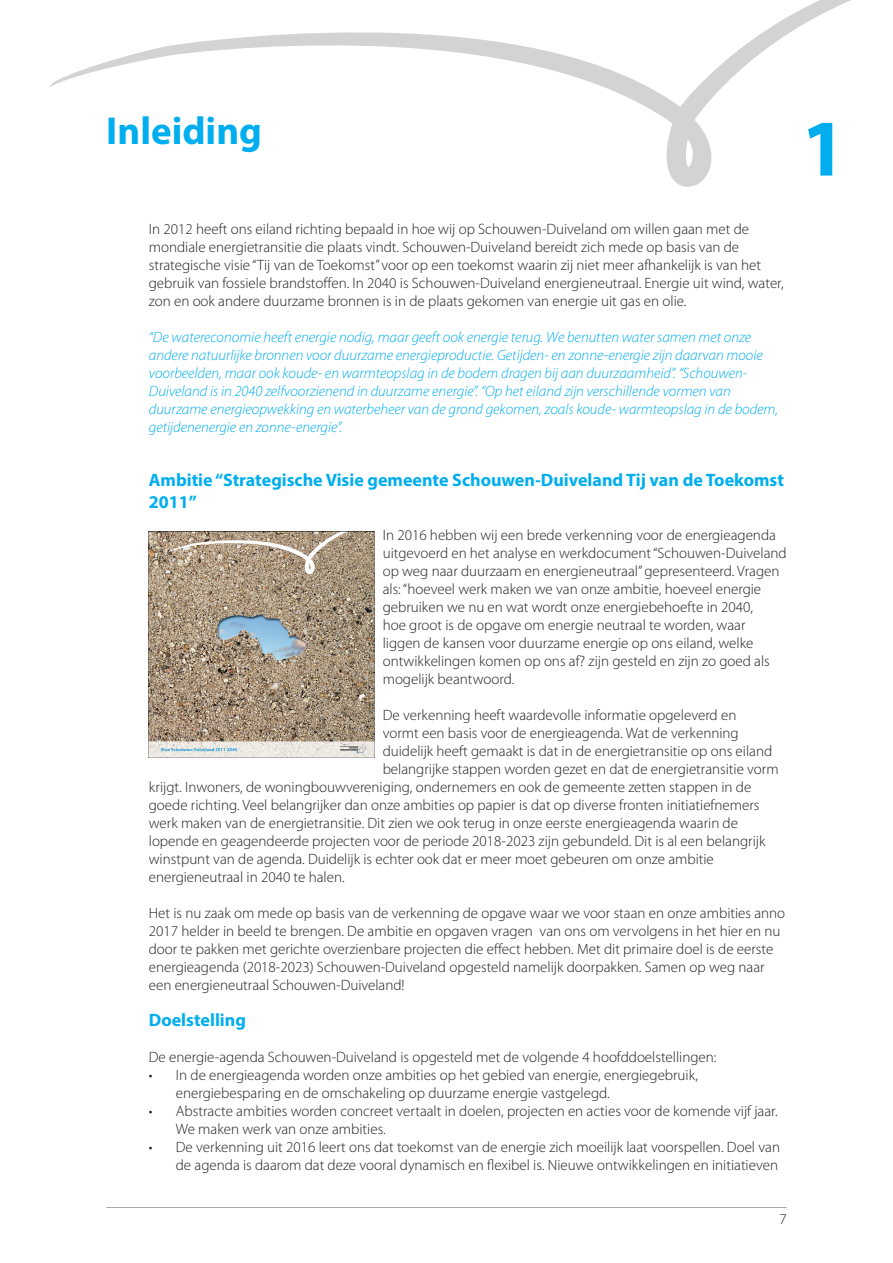
<style>
.page{position:relative;width:893px;height:1263px;background:#fff}
.page>*{position:absolute;margin:0;border:0;box-sizing:border-box;transform-origin:0 0}
.t1{font:700 81px "Myriad Pro";color:#00aeef}
.t2{font:700 39px "Myriad Pro";color:#00aeef}
.t3{font:700 18px/21.6px "Myriad Pro";color:#00aeef}
.t4{font:300 15px/18px "Myriad Pro";color:#231f20}
.t5{font:italic 300 15px/18px "Myriad Pro";color:#00aeef}
</style>
<div class="page">
<hr style="left:106px;top:1207px;width:681px;height:1px;background:#231f20">
<svg style="left:48px;top:0;width:803px;height:187px"></svg>
<img style="left:149px;top:531px;width:225px;height:226px">
<h2 class="t2" style="left:106px;top:105px;width:157px">Inleiding</h2>
<h1 class="t1" style="left:801px;top:95px;width:46px">1</h1>
<p class="t4" style="left:149px;top:220px;width:636px">In 2012 heeft ons eiland richting bepaald in hoe wij op Schouwen-Duiveland om willen gaan met de mondiale energietransitie die plaats vindt. Schouwen-Duiveland bereidt zich mede op basis van de strategische visie “Tij van de Toekomst” voor op een toekomst waarin zij niet meer afhankelijk is van het gebruik van fossiele brandstoffen. In 2040 is Schouwen-Duiveland energieneutraal. Energie uit wind, water, zon en ook andere duurzame bronnen is in de plaats gekomen van energie uit gas en olie.</p>
<p class="t5" style="left:149px;top:328px;width:631px">“De watereconomie heeft energie nodig, maar geeft ook energie terug. We benutten water samen met onze andere natuurlijke bronnen voor duurzame energieproductie. Getijden- en zonne-energie zijn daarvan mooie voorbeelden, maar ook koude- en warmteopslag in de bodem dragen bij aan duurzaamheid”. “Schouwen-Duiveland is in 2040 zelfvoorzienend in duurzame energie”. “Op het eiland zijn verschillende vormen van duurzame energieopwekking en waterbeheer van de grond gekomen, zoals koude- warmteopslag in de bodem, getijdenenergie en zonne-energie”.</p>
<p class="t3" style="left:149px;top:469px;width:637px">Ambitie “Strategische Visie gemeente Schouwen-Duiveland Tij van de Toekomst<br>2011”</p>
<p class="t4" style="left:383px;top:526px;width:405px">In 2016 hebben wij een brede verkenning voor de energieagenda uitgevoerd en het analyse en werkdocument “Schouwen-Duiveland op weg naar duurzaam en energieneutraal” gepresenteerd. Vragen als: “hoeveel werk maken we van onze ambitie, hoeveel energie gebruiken we nu en wat wordt onze energiebehoefte in 2040,<br>hoe groot is de opgave om energie neutraal te worden, waar liggen de kansen voor duurzame energie op ons eiland, welke ontwikkelingen komen op ons af? zijn gesteld en zijn zo goed als mogelijk beantwoord.</p>
<p class="t4" style="left:383px;top:706px;width:355px">De verkenning heeft waardevolle informatie opgeleverd en</p>
<p class="t4" style="left:383px;top:724px;width:358px">vormt een basis voor de energieagenda. Wat de verkenning</p>
<p class="t4" style="left:383px;top:742px;width:391px">duidelijk heeft gemaakt is dat in de energietransitie op ons eiland</p>
<p class="t4" style="left:383px;top:760px;width:398px">belangrijke stappen worden gezet en dat de energietransitie vorm</p>
<p class="t4" style="left:149px;top:778px;width:604px">krijgt. Inwoners, de woningbouwvereniging, ondernemers en ook de gemeente zetten stappen in de</p>
<p class="t4" style="left:149px;top:796px;width:612px">goede richting. Veel belangrijker dan onze ambities op papier is dat op diverse fronten initiatiefnemers</p>
<p class="t4" style="left:149px;top:814px;width:591px">werk maken van de energietransitie. Dit zien we ook terug in onze eerste energieagenda waarin de</p>
<p class="t4" style="left:149px;top:832px;width:618px">lopende en geagendeerde projecten voor de periode 2018-2023 zijn gebundeld. Dit is al een belangrijk</p>
<p class="t4" style="left:149px;top:850px;width:567px">winstpunt van de agenda. Duidelijk is echter ook dat er meer moet gebeuren om onze ambitie</p>
<p class="t4" style="left:149px;top:868px;width:197px">energieneutraal in 2040 te halen.</p>
<p class="t4" style="left:149px;top:904px;width:638px">Het is nu zaak om mede op basis van de verkenning de opgave waar we voor staan en onze ambities anno 2017 helder in beeld te brengen. De ambitie en opgaven vragen van ons om vervolgens in het hier en nu door te pakken met gerichte overzienbare projecten die effect hebben. Met dit primaire doel is de eerste energieagenda (2018-2023) Schouwen-Duiveland opgesteld namelijk doorpakken. Samen op weg naar een energieneutraal Schouwen-Duiveland!</p>
<p class="t3" style="left:149px;top:1009px;width:99px">Doelstelling</p>
<p class="t4" style="left:149px;top:1048px;width:569px">De energie-agenda Schouwen-Duiveland is opgesteld met de volgende 4 hoofddoelstellingen:</p>
<p class="t4" style="left:176px;top:1066px;width:524px;text-indent:-27px">• In de energieagenda worden onze ambities op het gebied van energie, energiegebruik, energiebesparing en de omschakeling op duurzame energie vastgelegd.</p>
<p class="t4" style="left:176px;top:1102px;width:603px;text-indent:-27px">• Abstracte ambities worden concreet vertaalt in doelen, projecten en acties voor de komende vijf jaar.<br>We maken werk van onze ambities.</p>
<p class="t4" style="left:149px;top:1138px;width:633px;text-align:right">• De verkenning uit 2016 leert ons dat toekomst van de energie zich moeilijk laat voorspellen. Doel van de agenda is daarom dat deze vooral dynamisch en flexibel is. Nieuwe ontwikkelingen en initiatieven</p>
<p class="t4" style="left:779px;top:1210px;width:9px">7</p>
</div>
